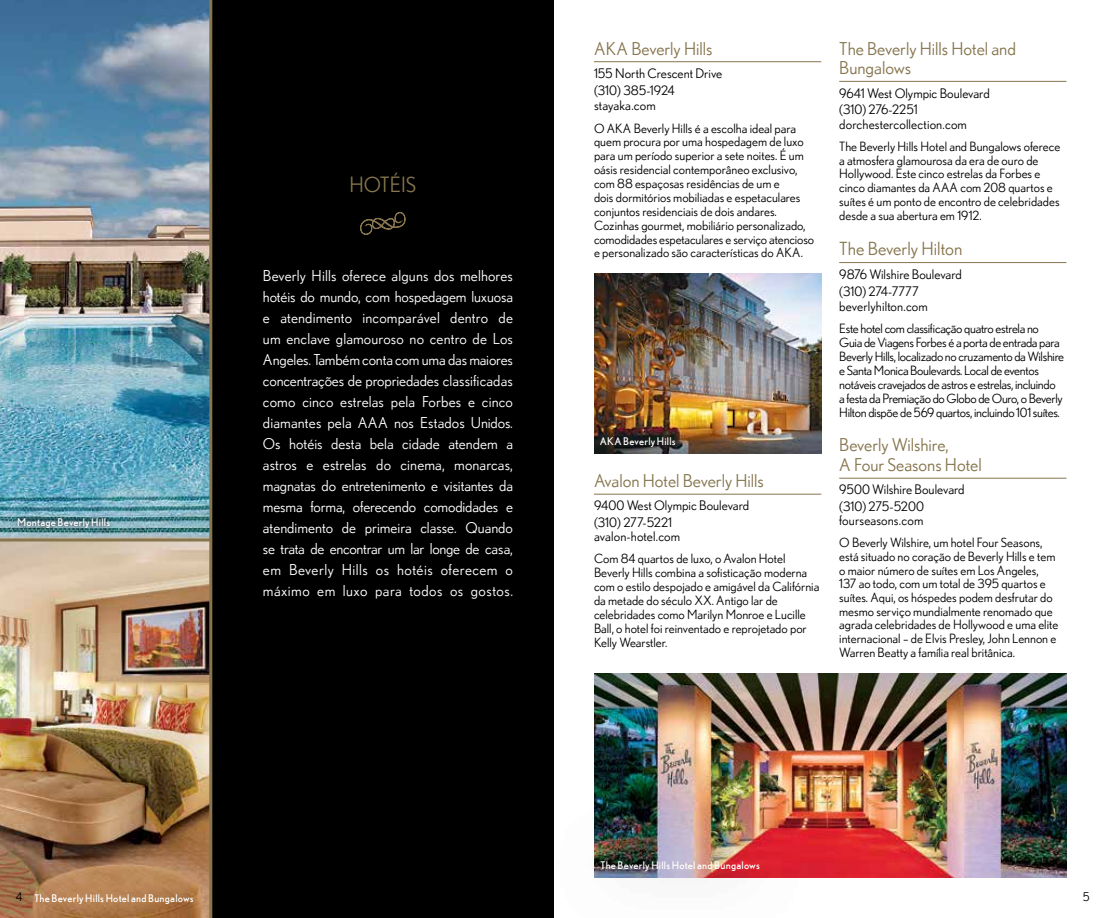
<style>
.page{position:relative;width:1107px;height:918px;background:#fff}
.page>*{position:absolute;margin:0;border:0;box-sizing:border-box;transform-origin:0 0}
.t1{font:21px "Nobel";color:#86754d}
.t2{font:18px "Nobel";color:#86754d}
.t3{font:17.7px/19.6px "Nobel";color:#86754d}
.t4{font:15px/21px "Nobel";letter-spacing:.03em;color:#fff;text-align:justify}
.t5{font:13.2px/16.2px "Nobel";color:#000}
.t6{font:12.75px/13.8px "Nobel";color:#000}
.t7{font:12.75px/13.8px "Nobel";letter-spacing:-.025em;color:#000}
.t8{font:12px "Nobel";color:#000}
.t9{font:10.5px "Nobel";letter-spacing:.02em;color:#fff}
</style>
<div class="page">
<div style="left:211px;top:0;width:343px;height:918px;background:#000"></div>
<img style="left:0;top:0;width:209px;height:918px">
<img style="left:594px;top:674px;width:472px;height:204px">
<img style="left:594px;top:274px;width:227px;height:179px">
<hr style="left:209px;top:0;width:3px;height:918px;background:#86754d">
<svg style="left:0;top:538px;width:210px;height:4px"></svg>
<svg style="left:360px;top:212px;width:46px;height:23px"></svg>
<div style="left:12px;top:513px;width:104px;height:21px;background:#000;opacity:.75"></div>
<hr style="left:594px;top:61px;width:227px;height:1px;background:#86754d">
<hr style="left:594px;top:494px;width:227px;height:1px;background:#86754d">
<hr style="left:839px;top:81px;width:227px;height:1px;background:#86754d">
<hr style="left:839px;top:262px;width:227px;height:1px;background:#86754d">
<hr style="left:839px;top:478px;width:227px;height:1px;background:#86754d">
<img style="left:594px;top:804px;width:208px;height:74px">
<p class="t9" style="left:17px;top:516px;width:95px">Montage Beverly Hills</p>
<h1 class="t1" style="left:349px;top:173px;width:68px">HOTÉIS</h1>
<p class="t4" style="left:263px;top:265px;width:252px">Beverly Hills oferece alguns dos melhores hotéis do mundo, com hospedagem luxuosa e atendimento incomparável dentro de um enclave glamouroso no centro de Los Angeles. Também conta com uma das maiores concentrações de propriedades classificadas como cinco estrelas pela Forbes e cinco diamantes pela AAA nos Estados Unidos.<br>Os hotéis desta bela cidade atendem a astros e estrelas do cinema, monarcas, magnatas do entretenimento e visitantes da mesma forma, oferecendo comodidades e atendimento de primeira classe. Quando se trata de encontrar um lar longe de casa, em Beverly Hills os hotéis oferecem o máximo em luxo para todos os gostos.</p>
<h3 class="t3" style="left:594px;top:38px;width:120px">AKA Beverly Hills</h3>
<p class="t5" style="left:594px;top:65px;width:130px">155 North Crescent Drive (310) 385-1924 stayaka.com</p>
<p class="t6" style="left:594px;top:121px;width:222px">O AKA Beverly Hills é a escolha ideal para quem procura por uma hospedagem de luxo para um período superior a sete noites. É um oásis residencial contemporâneo exclusivo, com 88 espaçosas residências de um e<br>dois dormitórios mobiliadas e espetaculares conjuntos residenciais de dois andares.<br>Cozinhas gourmet, mobiliário personalizado, comodidades espetaculares e serviço atencioso e personalizado são características do AKA.</p>
<p class="t9" style="left:600px;top:435px;width:77px">AKA Beverly Hills</p>
<h3 class="t3" style="left:594px;top:471px;width:172px">Avalon Hotel Beverly Hills</h3>
<p class="t5" style="left:594px;top:497px;width:157px;line-height:16.6px">9400 West Olympic Boulevard (310) 277-5221</p>
<p class="t5" style="left:594px;top:528px;width:88px">avalon-hotel.com</p>
<p class="t6" style="left:594px;top:552px;width:227px">Com 84 quartos de luxo, o Avalon Hotel Beverly Hills combina a sofisticação moderna com o estilo despojado e amigável da Califórnia da metade do século XX. Antigo lar de celebridades como Marilyn Monroe e Lucille Ball, o hotel foi reinventado e reprojetado por Kelly Wearstler.</p>
<h3 class="t3" style="left:839px;top:38px;width:178px">The Beverly Hills Hotel and<br>Bungalows</h3>
<p class="t5" style="left:839px;top:84px;width:152px;line-height:16.6px">9641 West Olympic Boulevard (310) 276-2251</p>
<p class="t5" style="left:839px;top:116px;width:129px">dorchestercollection.com</p>
<p class="t6" style="left:839px;top:139px;width:223px">The Beverly Hills Hotel and Bungalows oferece a atmosfera glamourosa da era de ouro de Hollywood. Este cinco estrelas da Forbes e cinco diamantes da AAA com 208 quartos e suítes é um ponto de encontro de celebridades desde a sua abertura em 1912.</p>
<h2 class="t2" style="left:839px;top:239px;width:125px">The Beverly Hilton</h2>
<p class="t5" style="left:839px;top:266px;width:124px">9876 Wilshire Boulevard (310) 274-7777 beverlyhilton.com</p>
<p class="t7" style="left:839px;top:322px;width:226px">Este hotel com classificação quatro estrela no Guia de Viagens Forbes é a porta de entrada para Beverly Hills, localizado no cruzamento da Wilshire e Santa Monica Boulevards. Local de eventos notáveis cravejados de astros e estrelas, incluindo a festa da Premiação do Globo de Ouro, o Beverly Hilton dispõe de 569 quartos, incluindo 101 suítes.</p>
<h3 class="t3" style="left:839px;top:435px;width:144px">Beverly Wilshire,<br>A Four Seasons Hotel</h3>
<p class="t5" style="left:839px;top:481px;width:127px;line-height:16.6px">9500 Wilshire Boulevard (310) 275-5200</p>
<p class="t5" style="left:839px;top:512px;width:86px">fourseasons.com</p>
<p class="t6" style="left:839px;top:536px;width:221px">O Beverly Wilshire, um hotel Four Seasons, está situado no coração de Beverly Hills e tem o maior número de suítes em Los Angeles, 137 ao todo, com um total de 395 quartos e suítes. Aqui, os hóspedes podem desfrutar do mesmo serviço mundialmente renomado que agrada celebridades de Hollywood e uma elite internacional – de Elvis Presley, John Lennon e Warren Beatty a família real britânica.</p>
<p class="t9" style="left:601px;top:859px;width:161px">The Beverly Hills Hotel and Bungalows</p>
<p class="t8" style="left:16px;top:890px;width:8px">4</p>
<p class="t8" style="left:1083px;top:890px;width:8px">5</p>
<p class="t9" style="left:34px;top:892px;width:161px">The Beverly Hills Hotel and Bungalows</p>
</div>
